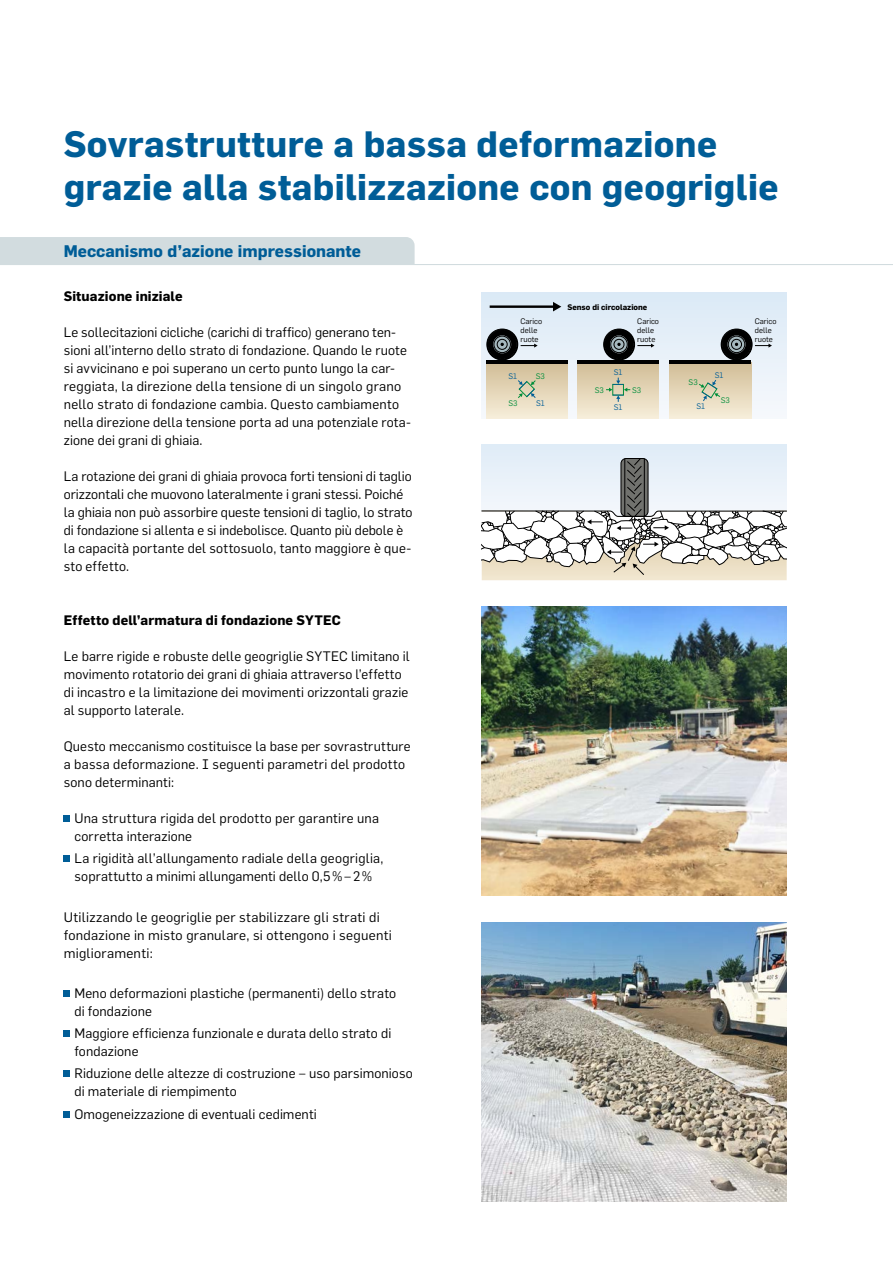
<style>
.page{position:relative;width:893px;height:1263px;background:#fff}
.page>*{position:absolute;margin:0;border:0;box-sizing:border-box;transform-origin:0 0}
.Headline_28pt_bold_b{font:700 36px/43.2px "Flama";letter-spacing:.01em;color:#005d97}
.Register_11pt_bold_b{font:700 16.5px "Flama";color:#005d97}
.Fliesstext_9pt{font:13.5px/18px "Flama";letter-spacing:.01em;color:#000}
.Aufzählung_9pt{font:13.5px/18px "Flama";letter-spacing:.01em;color:#000}
.Fliesstext_9pt-2{font:700 13.5px "Flama";letter-spacing:.01em;color:#000}
.t1{font:7.95px/8.9px "Flama";color:#000}
.t2{font:700 7.95px "Flama";color:#000}
.t3{font:7.95px "Flama";color:#005d97}
.t4{font:7.95px "Flama";color:#008e3a}
</style>
<div class="page">
<div style="left:0;top:237px;width:415px;height:27px;background:#d2dcdf"></div>
<hr style="left:0;top:264px;width:893px;height:1px;background:#d2dcdf">
<div style="left:64px;top:815px;width:6px;height:7px;background:#005d97"></div>
<div style="left:64px;top:855px;width:6px;height:7px;background:#005d97"></div>
<svg style="left:64px;top:990px;width:6px;height:6px"></svg>
<div style="left:64px;top:1030px;width:6px;height:7px;background:#005d97"></div>
<div style="left:64px;top:1070px;width:6px;height:7px;background:#005d97"></div>
<svg style="left:64px;top:1111px;width:6px;height:6px"></svg>
<div style="left:482px;top:293px;width:305px;height:125px;background:linear-gradient(to bottom,#dbe9f6,#f6f7f9)"></div>
<div style="left:670px;top:363px;width:81px;height:55px;background:linear-gradient(to bottom,#d1bd96,#f7eed9)"></div>
<hr style="left:670px;top:360px;width:81px;height:4px;background:#000">
<div style="left:578px;top:363px;width:81px;height:55px;background:linear-gradient(to bottom,#d1bd96,#f6eed9)"></div>
<div style="left:487px;top:363px;width:81px;height:55px;background:linear-gradient(to bottom,#d1bd96,#f7eed9)"></div>
<hr style="left:487px;top:360px;width:81px;height:4px;background:#000">
<hr style="left:578px;top:360px;width:81px;height:4px;background:#000">
<svg style="left:517px;top:379px;width:19px;height:20px"></svg>
<svg style="left:606px;top:378px;width:24px;height:24px"></svg>
<svg style="left:698px;top:379px;width:23px;height:23px"></svg>
<svg style="left:487px;top:329px;width:51px;height:31px;background:#81888d"></svg>
<svg style="left:603px;top:329px;width:51px;height:31px;background:#81878c"></svg>
<svg style="left:721px;top:329px;width:51px;height:31px;background:#81878c"></svg>
<hr style="left:490px;top:305px;width:64px;height:3px;background:#000">
<svg style="left:553px;top:302px;width:8px;height:9px"></svg>
<div style="left:482px;top:445px;width:305px;height:76px;background:#e1edf7"></div>
<svg style="left:482px;top:458px;width:305px;height:122px"></svg>
<img style="left:482px;top:607px;width:305px;height:289px">
<img style="left:482px;top:922px;width:305px;height:279px">
<p class="Headline_28pt_bold_b" style="left:64px;top:121px;width:716px">Sovrastrutture a bassa deformazione grazie alla stabilizzazione con geogriglie</p>
<p class="Register_11pt_bold_b" style="left:64px;top:240px;width:299px">Meccanismo d’azione impressionante</p>
<p class="Fliesstext_9pt-2" style="left:64px;top:288px;width:121px">Situazione iniziale</p>
<p class="Fliesstext_9pt" style="left:64px;top:323px;width:349px">Le sollecitazioni cicliche (carichi di traffico) generano ten&shy;sioni all’interno dello strato di fondazione. Quando le ruote si avvicinano e poi superano un certo punto lungo la car&shy;reggiata, la direzione della tensione di un singolo grano nello strato di fondazione cambia. Questo cambiamento nella direzione della tensione porta ad una potenziale rota&shy;zione dei grani di ghiaia.</p>
<p class="Fliesstext_9pt" style="left:64px;top:467px;width:350px">La rotazione dei grani di ghiaia provoca forti tensioni di taglio orizzontali che muovono lateralmente i grani stessi. Poiché la ghiaia non può assorbire queste tensioni di taglio, lo strato di fondazione si allenta e si indebolisce. Quanto più debole è la capacità portante del sottosuolo, tanto maggiore è que&shy;sto effetto.</p>
<p class="Fliesstext_9pt-2" style="left:64px;top:612px;width:279px">Effetto dell’armatura di fondazione SYTEC</p>
<p class="Fliesstext_9pt" style="left:64px;top:647px;width:347px">Le barre rigide e robuste delle geogriglie SYTEC limitano il movimento rotatorio dei grani di ghiaia attraverso l’effetto di incastro e la limitazione dei movimenti orizzontali grazie al supporto laterale.</p>
<p class="Fliesstext_9pt" style="left:64px;top:737px;width:348px">Questo meccanismo costituisce la base per sovrastrutture a bassa deformazione. I seguenti parametri del prodotto sono determinanti:</p>
<p class="Aufzählung_9pt" style="left:74px;top:809px;width:306px">Una struttura rigida del prodotto per garantire una corretta interazione</p>
<p class="Aufzählung_9pt" style="left:74px;top:849px;width:310px">La rigidità all’allungamento radiale della geogriglia, soprattutto a minimi allungamenti dello 0,5%–2%</p>
<p class="Fliesstext_9pt" style="left:64px;top:908px;width:330px">Utilizzando le geogriglie per stabilizzare gli strati di fondazione in misto granulare, si ottengono i seguenti miglioramenti:</p>
<p class="Aufzählung_9pt" style="left:74px;top:984px;width:323px">Meno deformazioni plastiche (permanenti) dello strato di fondazione</p>
<p class="Aufzählung_9pt" style="left:74px;top:1024px;width:318px">Maggiore efficienza funzionale e durata dello strato di fondazione</p>
<p class="Aufzählung_9pt" style="left:74px;top:1064px;width:340px">Riduzione delle altezze di costruzione – uso parsimonioso di materiale di riempimento</p>
<p class="Aufzählung_9pt" style="left:74px;top:1105px;width:244px">Omogeneizzazione di eventuali cedimenti</p>
<p class="t2" style="left:567px;top:302px;width:81px">Senso di circolazione</p>
<p class="t1" style="left:520px;top:316px;width:23px">Carico delle ruote</p>
<p class="t1" style="left:637px;top:316px;width:23px">Carico delle ruote</p>
<p class="t1" style="left:755px;top:316px;width:23px">Carico delle ruote</p>
<p class="t3" style="left:508px;top:372px;width:10px">S1</p>
<p class="t4" style="left:508px;top:398px;width:11px">S3</p>
<p class="t4" style="left:536px;top:372px;width:11px">S3</p>
<p class="t3" style="left:536px;top:398px;width:10px">S1</p>
<p class="t3" style="left:614px;top:367px;width:10px">S1</p>
<p class="t3" style="left:614px;top:402px;width:10px">S1</p>
<p class="t4" style="left:595px;top:385px;width:11px">S3</p>
<p class="t4" style="left:632px;top:385px;width:11px">S3</p>
<p class="t4" style="left:689px;top:377px;width:11px">S3</p>
<p class="t3" style="left:696px;top:402px;width:10px">S1</p>
<p class="t3" style="left:715px;top:371px;width:10px">S1</p>
<p class="t4" style="left:721px;top:395px;width:11px">S3</p>
</div>
